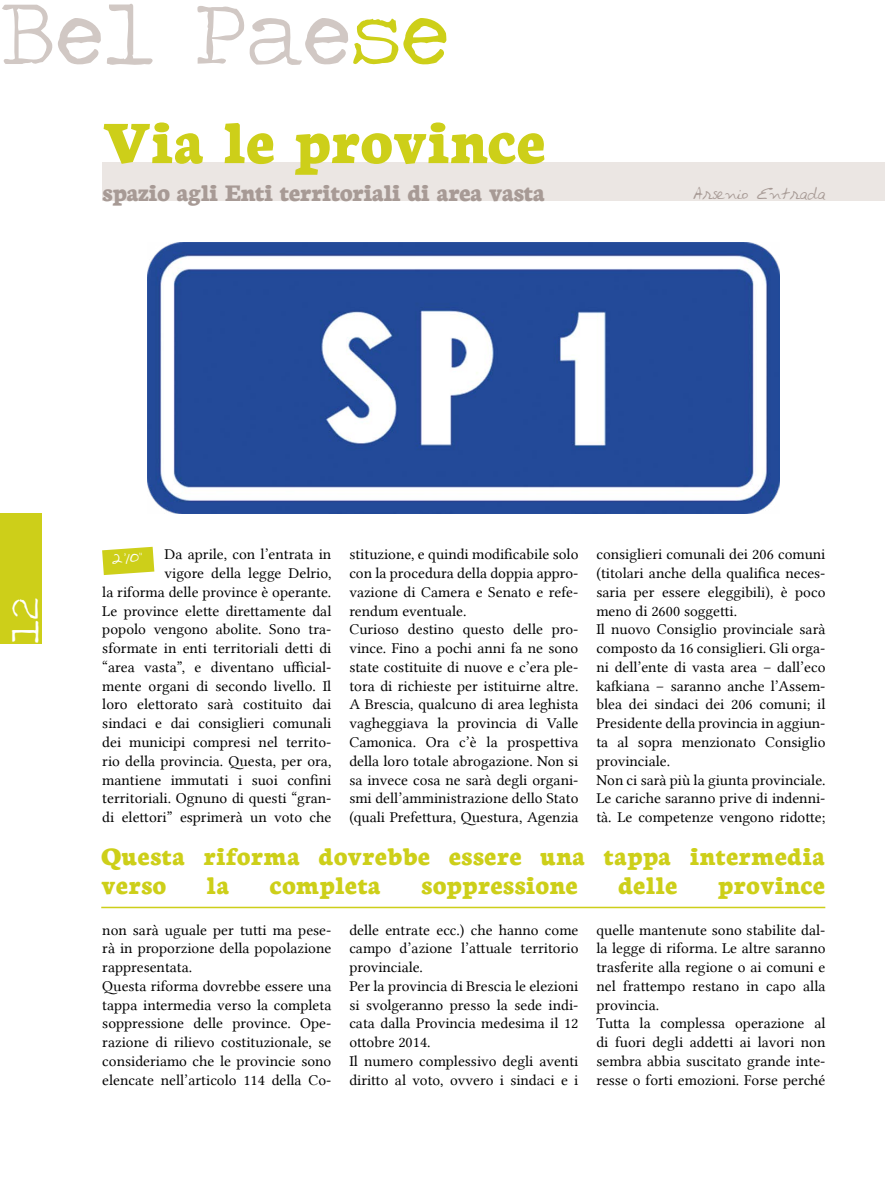
<style>
.page{position:relative;width:885px;height:1191px;background:#fff}
.page>*{position:absolute;margin:0;border:0;box-sizing:border-box;transform-origin:0 0}
.t1{font:90px "Traveling Typewriter";color:#d1c8c4}
.t2{font:800 64.5px "Neuton";letter-spacing:-.01em;color:#cdcf19}
.t3{font:39px "Traveling Typewriter";color:#fff;scale:1.1 1}
.t4{font:800 27px "Neuton";color:#cdcf19}
.t5{font:800 25.5px "Neuton";letter-spacing:-.03em;color:#a79a95}
.t6{font:15.15px/18.8px "Lin Libertine";color:#000;text-align:justify}
.t7{font:13.5px "Avantque...";letter-spacing:-.02em;color:#a79a95}
.t8{font:12px "Avantque...";color:#fff}
.s1{color:#cdcf19}
</style>
<div class="page">
<div style="left:0;top:513px;width:41px;height:130px;background:#cdcf19"></div>
<img style="left:148px;top:242px;width:631px;height:271px">
<div style="left:102px;top:162px;width:782px;height:39px;background:#ebe6e3"></div>
<svg style="left:102px;top:547px;width:52px;height:28px"></svg>
<hr style="left:101px;top:906px;width:724px;height:2px;background:#cdcf19">
<p class="t1" style="left:0;top:-25px;width:451px">Bel Pae<span class="s1">se</span></p>
<p class="t2" style="left:102px;top:107px;width:445px">Via le province</p>
<p class="t5" style="left:102px;top:179px;width:444px">spazio agli Enti territoriali di area vasta</p>
<p class="t7" style="left:693px;top:186px;width:134px">Arsenio Entrada</p>
<h3 class="t3" style="left:0;top:643px;width:44px;rotate:-90deg">12</h3>
<p class="t6" style="left:102px;top:545px;width:230px;text-align:right">Da aprile, con l’entrata in<br>vigore della legge Delrio,<br>la riforma delle province è operante.</p>
<p class="t6" style="left:102px;top:601px;width:230px">Le province elette direttamente dal popolo vengono abolite. Sono tra&shy;sformate in enti territoriali detti di “area vasta”, e diventano ufficial&shy;mente organi di secondo livello. Il loro elettorato sarà costituito dai sindaci e dai consiglieri comunali dei municipi compresi nel territo&shy;rio della provincia. Questa, per ora, mantiene immutati i suoi confini territoriali. Ognuno di questi “gran&shy;di elettori” esprimerà un voto che</p>
<p class="t8" style="left:112px;top:552px;width:32px">2'10"</p>
<p class="t6" style="left:349px;top:545px;width:230px">stituzione, e quindi modificabile solo con la procedura della doppia appro&shy;vazione di Camera e Senato e refe&shy;rendum eventuale.</p>
<p class="t6" style="left:349px;top:620px;width:230px">Curioso destino questo delle pro&shy;vince. Fino a pochi anni fa ne sono state costituite di nuove e c’era ple&shy;tora di richieste per istituirne altre.<br>A Brescia, qualcuno di area leghista vagheggiava la provincia di Valle Camonica. Ora c’è la prospettiva della loro totale abrogazione. Non si sa invece cosa ne sarà degli organi&shy;smi dell’amministrazione dello Stato (quali Prefettura, Questura, Agenzia</p>
<p class="t6" style="left:596px;top:545px;width:230px">consiglieri comunali dei 206 comuni (titolari anche della qualifica neces&shy;saria per essere eleggibili), è poco meno di 2600 soggetti.</p>
<p class="t6" style="left:596px;top:620px;width:230px">Il nuovo Consiglio provinciale sarà composto da 16 consiglieri. Gli orga&shy;ni dell’ente di vasta area – dall’eco kafkiana – saranno anche l’Assem&shy;blea dei sindaci dei 206 comuni; il Presidente della provincia in aggiun&shy;ta al sopra menzionato Consiglio provinciale.</p>
<p class="t6" style="left:596px;top:770px;width:230px">Non ci sarà più la giunta provinciale.<br>Le cariche saranno prive di indenni&shy;tà. Le competenze vengono ridotte;</p>
<p class="t4" style="left:101px;top:842px;width:725px">Questa riforma dovrebbe essere una tappa intermedia</p>
<p class="t4" style="left:101px;top:870px;width:67px">verso</p>
<p class="t4" style="left:206px;top:870px;width:24px">la</p>
<p class="t4" style="left:269px;top:870px;width:113px">completa</p>
<p class="t4" style="left:421px;top:870px;width:158px">soppressione</p>
<p class="t4" style="left:618px;top:870px;width:61px">delle</p>
<p class="t4" style="left:717px;top:870px;width:109px">province</p>
<p class="t6" style="left:102px;top:920px;width:230px">non sarà uguale per tutti ma pese&shy;rà in proporzione della popolazione rappresentata.</p>
<p class="t6" style="left:102px;top:976px;width:230px">Questa riforma dovrebbe essere una tappa intermedia verso la completa soppressione delle province. Ope&shy;razione di rilievo costituzionale, se consideriamo che le provincie sono elencate nell’articolo 114 della Co-</p>
<p class="t6" style="left:349px;top:920px;width:230px">delle entrate ecc.) che hanno come campo d’azione l’attuale territorio provinciale.</p>
<p class="t6" style="left:349px;top:976px;width:230px">Per la provincia di Brescia le elezioni si svolgeranno presso la sede indi&shy;cata dalla Provincia medesima il 12 ottobre 2014.</p>
<p class="t6" style="left:349px;top:1051px;width:230px">Il numero complessivo degli aventi diritto al voto, ovvero i sindaci e i</p>
<p class="t6" style="left:596px;top:920px;width:230px">quelle mantenute sono stabilite dal&shy;la legge di riforma. Le altre saranno trasferite alla regione o ai comuni e nel frattempo restano in capo alla provincia.</p>
<p class="t6" style="left:596px;top:1014px;width:230px">Tutta la complessa operazione al di fuori degli addetti ai lavori non sembra abbia suscitato grande inte&shy;resse o forti emozioni. Forse perché</p>
</div>
